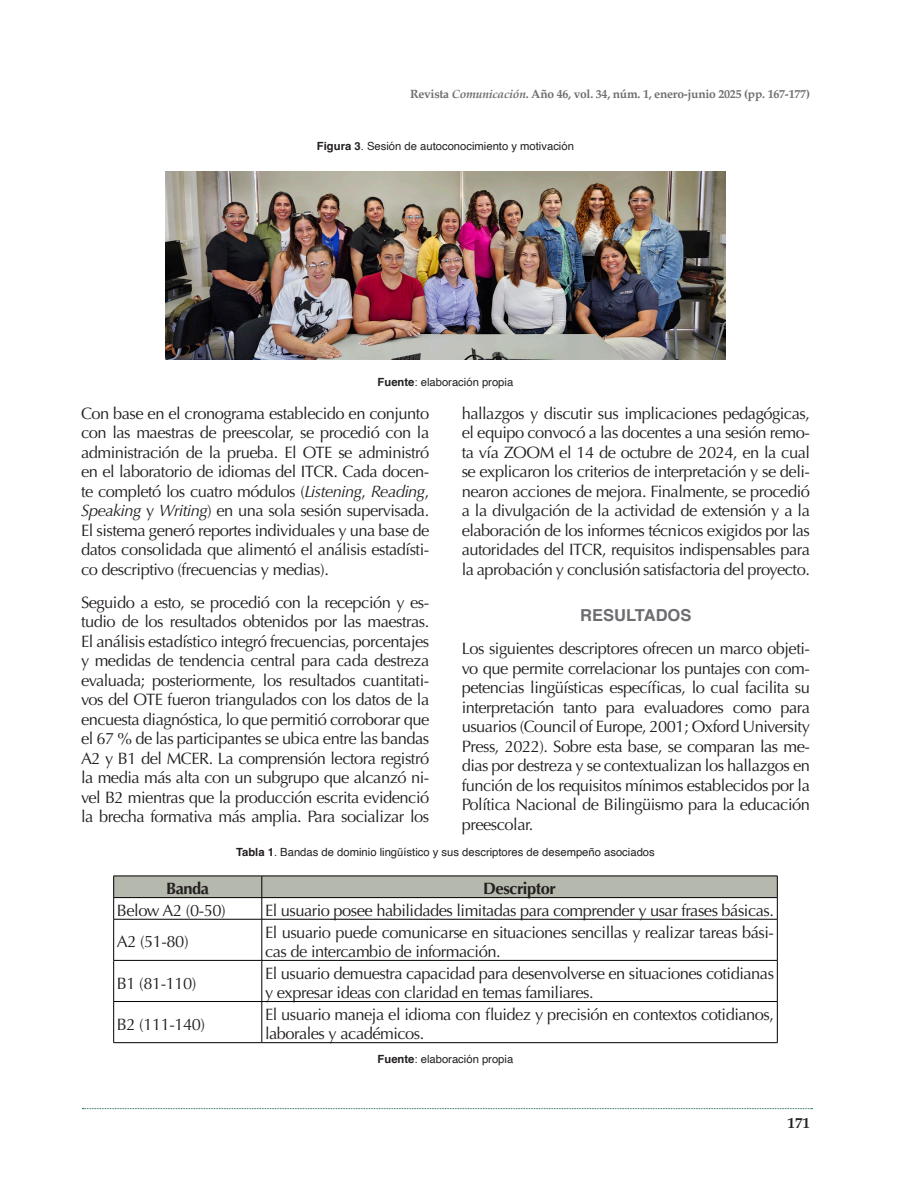
<style>
.page{position:relative;width:918px;height:1188px;background:#fff}
.page>*{position:absolute;margin:0;border:0;box-sizing:border-box;transform-origin:0 0}
.texto{font:16.5px/19.5px "Optima";letter-spacing:-.03em;color:#231f20;text-align:justify}
.texto-2{font:700 16.5px "Optima";letter-spacing:-.03em;color:#231f20}
.Subtitulo{font:700 16.5px "Helvetica";color:#6c6d70}
.t1{font:700 15px "Palatino";color:#231f20}
.t2{font:700 12px "Palatino";letter-spacing:-.02em;color:#6c6d70}
.Pie_de_foto{font:11.25px "Helvetica";color:#231f20}
.s1{font-style:italic}
.s2{font-weight:700}
</style>
<div class="page">
<svg style="left:82px;top:1108px;width:731px;height:1px"></svg>
<img style="left:165px;top:172px;width:561px;height:188px">
<svg style="left:113px;top:876px;width:665px;height:43px"></svg>
<hr style="left:113px;top:919px;width:149px;height:1px;background:#000">
<hr style="left:113px;top:919px;width:1px;height:41px;background:#000">
<hr style="left:262px;top:919px;width:516px;height:1px;background:#000">
<hr style="left:262px;top:919px;width:1px;height:41px;background:#000">
<hr style="left:777px;top:919px;width:1px;height:41px;background:#000">
<hr style="left:113px;top:960px;width:149px;height:1px;background:#000">
<hr style="left:113px;top:961px;width:1px;height:40px;background:#000">
<hr style="left:262px;top:960px;width:516px;height:1px;background:#000">
<hr style="left:262px;top:961px;width:1px;height:40px;background:#000">
<hr style="left:777px;top:961px;width:1px;height:40px;background:#000">
<hr style="left:113px;top:1001px;width:149px;height:1px;background:#000">
<hr style="left:113px;top:1002px;width:1px;height:40px;background:#000">
<hr style="left:262px;top:1001px;width:516px;height:1px;background:#000">
<hr style="left:262px;top:1002px;width:1px;height:40px;background:#000">
<hr style="left:777px;top:1002px;width:1px;height:40px;background:#000">
<hr style="left:113px;top:1042px;width:149px;height:1px;background:#000">
<hr style="left:262px;top:1042px;width:516px;height:1px;background:#000">
<p class="t2" style="left:410px;top:84px;width:401px">Revista <span class="s1">Comunicación</span>. Año 46, vol. 34, núm. 1, enero-junio 2025 (pp. 167-177)</p>
<p class="Pie_de_foto" style="left:317px;top:138px;width:258px"><span class="s2">Figura 3</span>. Sesión de autoconocimiento y motivación</p>
<p class="Pie_de_foto" style="left:378px;top:373px;width:137px"><span class="s2">Fuente</span>: elaboración propia</p>
<p class="texto" style="left:81px;top:404px;width:350px">Con base en el cronograma establecido en conjunto con las maestras de preescolar, se procedió con la administración de la prueba. El OTE se administró en el laboratorio de idiomas del ITCR. Cada docen&shy;te completó los cuatro módulos (<span class="s1">Listening</span>, <span class="s1">Reading</span>, <span class="s1">Speaking</span> y <span class="s1">Writing</span>) en una sola sesión supervisada.<br>El sistema generó reportes individuales y una base de datos consolidada que alimentó el análisis estadísti&shy;co descriptivo (frecuencias y medias).</p>
<p class="texto" style="left:81px;top:593px;width:350px">Seguido a esto, se procedió con la recepción y es&shy;tudio de los resultados obtenidos por las maestras.<br>El análisis estadístico integró frecuencias, porcentajes y medidas de tendencia central para cada destreza evaluada; posteriormente, los resultados cuantitati&shy;vos del OTE fueron triangulados con los datos de la encuesta diagnóstica, lo que permitió corroborar que el 67 % de las participantes se ubica entre las bandas A2 y B1 del MCER. La comprensión lectora registró la media más alta con un subgrupo que alcanzó ni&shy;vel B2 mientras que la producción escrita evidenció la brecha formativa más amplia. Para socializar los</p>
<p class="texto" style="left:462px;top:404px;width:350px">hallazgos y discutir sus implicaciones pedagógicas, el equipo convocó a las docentes a una sesión remo&shy;ta vía ZOOM el 14 de octubre de 2024, en la cual se explicaron los criterios de interpretación y se deli&shy;nearon acciones de mejora. Finalmente, se procedió a la divulgación de la actividad de extensión y a la elaboración de los informes técnicos exigidos por las autoridades del ITCR, requisitos indispensables para la aprobación y conclusión satisfactoria del proyecto.</p>
<p class="Subtitulo" style="left:580px;top:606px;width:113px">RESULTADOS</p>
<p class="texto" style="left:462px;top:639px;width:350px">Los siguientes descriptores ofrecen un marco objeti&shy;vo que permite correlacionar los puntajes con com&shy;petencias lingüísticas específicas, lo cual facilita su interpretación tanto para evaluadores como para usuarios (Council of Europe, 2001; Oxford University Press, 2022). Sobre esta base, se comparan las me&shy;dias por destreza y se contextualizan los hallazgos en función de los requisitos mínimos establecidos por la Política Nacional de Bilingüismo para la educación preescolar.</p>
<p class="Pie_de_foto" style="left:236px;top:844px;width:420px"><span class="s2">Tabla 1</span>. Bandas de dominio lingüístico y sus descriptores de desempeño asociados</p>
<p class="texto-2" style="left:166px;top:879px;width:44px">Banda</p>
<p class="texto-2" style="left:483px;top:879px;width:74px">Descriptor</p>
<p class="texto" style="left:117px;top:901px;width:110px">Below A2 (0-50)</p>
<p class="texto" style="left:265px;top:901px;width:511px">El usuario posee habilidades limitadas para comprender y usar frases básicas.</p>
<p class="texto" style="left:117px;top:932px;width:73px">A2 (51-80)</p>
<p class="texto" style="left:265px;top:923px;width:511px">El usuario puede comunicarse en situaciones sencillas y realizar tareas bási&shy;cas de intercambio de información.</p>
<p class="texto" style="left:117px;top:973px;width:81px">B1 (81-110)</p>
<p class="texto" style="left:265px;top:964px;width:511px">El usuario demuestra capacidad para desenvolverse en situaciones cotidianas y expresar ideas con claridad en temas familiares.</p>
<p class="texto" style="left:117px;top:1015px;width:90px">B2 (111-140)</p>
<p class="texto" style="left:265px;top:1005px;width:511px">El usuario maneja el idioma con fluidez y precisión en contextos cotidianos, laborales y académicos.</p>
<p class="Pie_de_foto" style="left:378px;top:1050px;width:137px"><span class="s2">Fuente</span>: elaboración propia</p>
<p class="t1" style="left:788px;top:1110px;width:24px">171</p>
</div>
